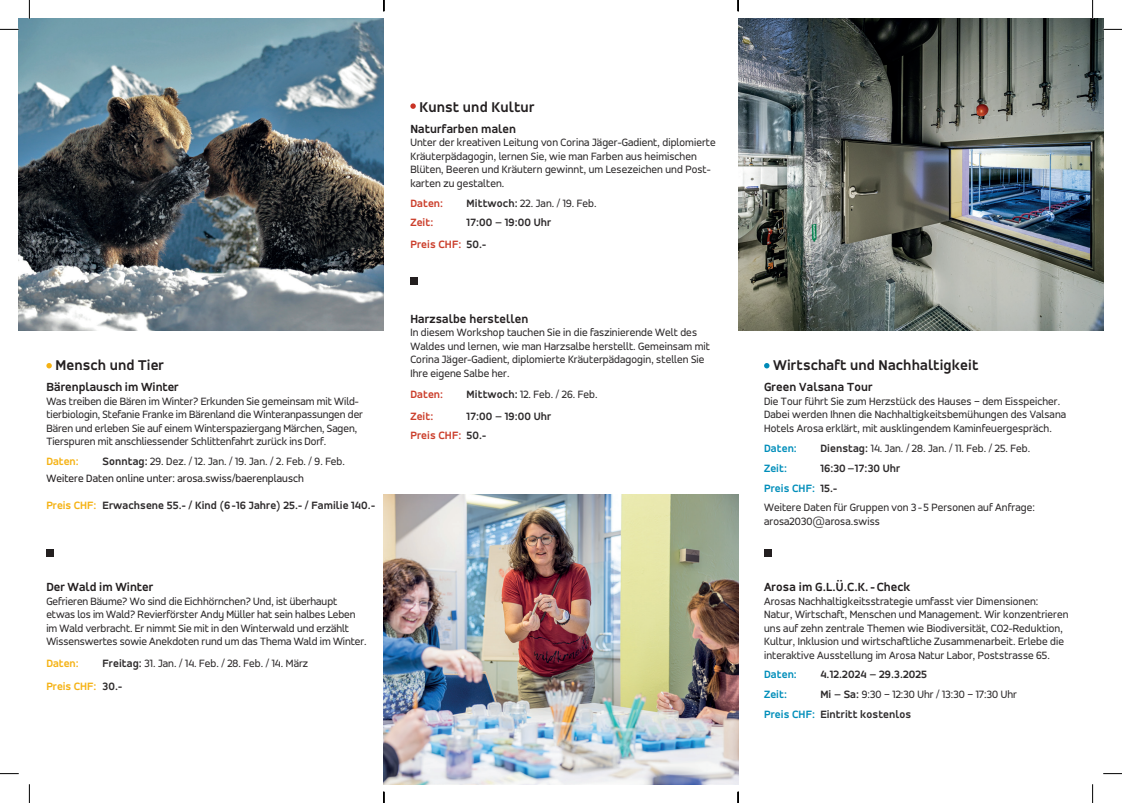
<style>
.page{position:relative;width:1122px;height:803px;background:#fff}
.page>*{position:absolute;margin:0;border:0;box-sizing:border-box;transform-origin:0 0}
.t1{font:700 15px "Accord";letter-spacing:.01em;color:#231f20}
.t2{font:700 12.5px "Accord";letter-spacing:.01em;color:#231f20}
.t3{font:11.25px/13.5px "Accord";letter-spacing:.01em;color:#2e2b2c}
.t4{font:700 11.25px "Accord";letter-spacing:.01em;color:#2e2b2c}
.t5{font:11.25px/17.2px "Accord";letter-spacing:.01em;color:#231f20}
.t6{font:700 11.25px "Accord";letter-spacing:.01em;color:#cb3e2b}
.t7{font:700 11.25px "Accord";letter-spacing:.01em;color:#008eba}
.t8{font:700 11.25px "Accord";color:#f5b214}
.s1{font-weight:700;color:#2e2b2c}
.s2{color:#2e2b2c}
.s3{color:#f5b214}
.s4{font-weight:700}
.s5{font-weight:700;color:#f5b214}
.s6{color:#008eba}
</style>
<div class="page">
<svg style="left:46px;top:363px;width:6px;height:5px"></svg>
<img style="left:19px;top:19px;width:365px;height:312px">
<img style="left:738px;top:19px;width:365px;height:312px">
<svg style="left:410px;top:103px;width:6px;height:6px"></svg>
<svg style="left:764px;top:363px;width:5px;height:5px"></svg>
<div style="left:46px;top:550px;width:8px;height:7px;background:#231f20"></div>
<img style="left:384px;top:494px;width:354px;height:290px">
<div style="left:410px;top:277px;width:8px;height:7px;background:#231f20"></div>
<div style="left:764px;top:550px;width:7px;height:7px;background:#231f20"></div>
<svg style="left:0;top:29px;width:19px;height:1px"></svg>
<svg style="left:1103px;top:29px;width:19px;height:1px"></svg>
<svg style="left:0;top:773px;width:19px;height:1px"></svg>
<svg style="left:1103px;top:773px;width:19px;height:1px"></svg>
<svg style="left:29px;top:0;width:1px;height:19px"></svg>
<svg style="left:29px;top:784px;width:1px;height:19px"></svg>
<svg style="left:1092px;top:0;width:1px;height:19px"></svg>
<svg style="left:1092px;top:784px;width:1px;height:19px"></svg>
<svg style="left:737px;top:0;width:2px;height:11px"></svg>
<svg style="left:737px;top:792px;width:2px;height:11px"></svg>
<p class="t1" style="left:55px;top:357px;width:110px">Mensch und Tier</p>
<p class="t2" style="left:46px;top:380px;width:134px">Bärenplausch im Winter</p>
<p class="t3" style="left:46px;top:394px;width:318px">Was treiben die Bären im Winter? Erkunden Sie gemeinsam mit Wild&shy;tierbiologin, Stefanie Franke im Bärenland die Winteranpassungen der Bären und erleben Sie auf einem Winterspaziergang Märchen, Sagen, Tierspuren mit anschliessender Schlittenfahrt zurück ins Dorf.</p>
<p class="t8" style="left:46px;top:455px;width:34px">Daten:</p>
<p class="t5" style="left:46px;top:453px;width:300px;text-indent:56px"><span class="s1">Sonntag:</span> <span class="s2">29. Dez. / 12. Jan. / 19. Jan. / 2. Feb. / 9. Feb.<br></span>Weitere Daten online unter: arosa.swiss/baerenplausch</p>
<p class="t4" style="left:46px;top:498px;width:330px"><span class="s3">Preis CHF:</span> Erwachsene 55.- / Kind (6 -16 Jahre) 25.- / Familie 140.-</p>
<p class="t2" style="left:46px;top:580px;width:108px">Der Wald im Winter</p>
<p class="t3" style="left:46px;top:594px;width:322px">Gefrieren Bäume? Wo sind die Eichhörnchen? Und, ist überhaupt etwas los im Wald? Revierförster Andy Müller hat sein halbes Leben im Wald verbracht. Er nimmt Sie mit in den Winterwald und erzählt Wissenswertes sowie Anekdoten rund um das Thema Wald im Winter.</p>
<p class="t8" style="left:46px;top:657px;width:34px">Daten:</p>
<p class="t3" style="left:46px;top:652px;width:263px;line-height:22.5px;text-indent:56px"><span class="s4">Freitag:</span> 31. Jan. / 14. Feb. / 28. Feb. / 14. März<br><span class="s5">Preis CHF:</span> <span class="s4">30.-</span></p>
<p class="t1" style="left:419px;top:98px;width:117px">Kunst und Kultur</p>
<p class="t2" style="left:410px;top:121px;width:107px">Naturfarben malen</p>
<p class="t3" style="left:410px;top:136px;width:307px">Unter der kreativen Leitung von Corina Jäger-Gadient, diplomierte Kräuterpädagogin, lernen Sie, wie man Farben aus heimischen Blüten, Beeren und Kräutern gewinnt, um Lesezeichen und Post&shy;karten zu gestalten.</p>
<p class="t6" style="left:410px;top:196px;width:34px">Daten:</p>
<p class="t3" style="left:467px;top:196px;width:131px"><span class="s4">Mittwoch:</span> 22. Jan. / 19. Feb.</p>
<p class="t6" style="left:410px;top:216px;width:24px">Zeit:</p>
<p class="t4" style="left:467px;top:216px;width:86px">17:00 – 19:00 Uhr</p>
<p class="t6" style="left:410px;top:238px;width:77px">Preis CHF: <span class="s2">50.-</span></p>
<p class="t2" style="left:410px;top:311px;width:119px">Harzsalbe herstellen</p>
<p class="t3" style="left:410px;top:326px;width:301px">In diesem Workshop tauchen Sie in die faszinierende Welt des Waldes und lernen, wie man Harzsalbe herstellt. Gemeinsam mit Corina Jäger-Gadient, diplomierte Kräuterpädagogin, stellen Sie Ihre eigene Salbe her.</p>
<p class="t6" style="left:410px;top:388px;width:34px">Daten:</p>
<p class="t3" style="left:467px;top:388px;width:132px"><span class="s4">Mittwoch:</span> 12. Feb. / 26. Feb.</p>
<p class="t6" style="left:410px;top:409px;width:24px">Zeit:</p>
<p class="t4" style="left:467px;top:409px;width:86px">17:00 – 19:00 Uhr</p>
<p class="t6" style="left:410px;top:429px;width:77px">Preis CHF: <span class="s2">50.-</span></p>
<p class="t1" style="left:773px;top:357px;width:207px">Wirtschaft und Nachhaltigkeit</p>
<p class="t2" style="left:764px;top:380px;width:110px">Green Valsana Tour</p>
<p class="t3" style="left:764px;top:394px;width:304px">Die Tour führt Sie zum Herzstück des Hauses – dem Eisspeicher.<br>Dabei werden Ihnen die Nachhaltigkeitsbemühungen des Valsana<br>Hotels Arosa erklärt, mit ausklingendem Kaminfeuergespräch.</p>
<p class="t7" style="left:764px;top:441px;width:34px">Daten:</p>
<p class="t3" style="left:820px;top:441px;width:211px"><span class="s4">Dienstag:</span> 14. Jan. / 28. Jan. / 11. Feb. / 25. Feb.</p>
<p class="t7" style="left:764px;top:461px;width:24px">Zeit:</p>
<p class="t4" style="left:820px;top:461px;width:81px">16:30 –17:30 Uhr</p>
<p class="t7" style="left:764px;top:481px;width:75px">Preis CHF: <span class="s2">15.-</span></p>
<p class="t3" style="left:764px;top:501px;width:272px">Weitere Daten für Gruppen von 3 - 5 Personen auf Anfrage: arosa2030@arosa.swiss</p>
<p class="t2" style="left:764px;top:580px;width:148px">Arosa im G.L.Ü.C.K.- Check</p>
<p class="t3" style="left:764px;top:594px;width:306px">Arosas Nachhaltigkeitsstrategie umfasst vier Dimensionen:<br>Natur, Wirtschaft, Menschen und Management. Wir konzentrieren uns auf zehn zentrale Themen wie Biodiversität, CO2-Reduktion, Kultur, Inklusion und wirtschaftliche Zusammenarbeit. Erlebe die interaktive Ausstellung im Arosa Natur Labor, Poststrasse 65.</p>
<p class="t7" style="left:764px;top:668px;width:34px">Daten:</p>
<p class="t4" style="left:820px;top:668px;width:108px">4.12.2024 – 29.3.2025</p>
<p class="t7" style="left:764px;top:688px;width:24px">Zeit:</p>
<p class="t3" style="left:820px;top:688px;width:198px"><span class="s4">Mi – Sa:</span> 9:30 – 12:30 Uhr / 13:30 – 17:30 Uhr</p>
<p class="t4" style="left:764px;top:708px;width:149px"><span class="s6">Preis CHF:</span> Eintritt kostenlos</p>
</div>
